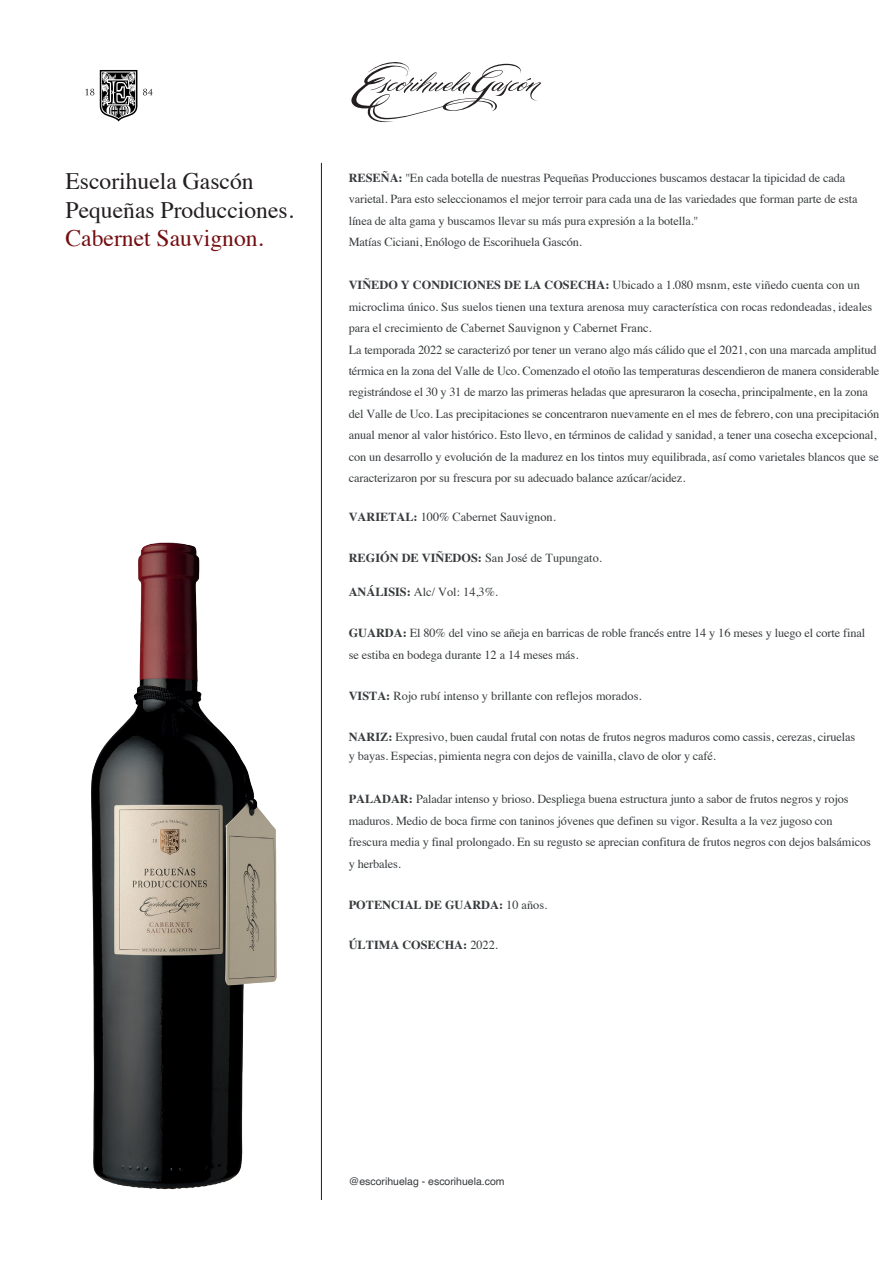
<style>
.page{position:relative;width:893px;height:1263px;background:#fff}
.page>*{position:absolute;margin:0;border:0;box-sizing:border-box;transform-origin:0 0}
.t1{font:23.55px/28.3px "Times";color:#231f20}
.t2{font:23.55px "Times";color:#730e11}
.t3{font:12.3px/21.5px "Times";letter-spacing:-.01em;color:#373b3d}
.t4{font:700 12.3px "Times";color:#373b3d}
.t5{font:10.5px "Helvetica";color:#373b3d}
.s1{font-weight:700}
.s2{font-weight:400}
</style>
<div class="page">
<hr style="left:321px;top:163px;width:1px;height:1036px;background:#231f20">
<img style="left:91px;top:542px;width:186px;height:648px">
<svg style="left:85px;top:89px;width:9px;height:6px"></svg>
<svg style="left:143px;top:89px;width:10px;height:6px"></svg>
<svg style="left:100px;top:70px;width:37px;height:51px"></svg>
<svg style="left:351px;top:62px;width:190px;height:61px"></svg>
<h1 class="t1" style="left:66px;top:165px;width:230px">Escorihuela Gascón<br>Pequeñas Producciones.</h1>
<h1 class="t2" style="left:66px;top:216px;width:199px">Cabernet Sauvignon.</h1>
<p class="t3" style="left:349px;top:166px;width:510px"><span class="s1">RESEÑA:</span> ''En cada botella de nuestras Pequeñas Producciones buscamos destacar la tipicidad de cada varietal. Para esto seleccionamos el mejor terroir para cada una de las variedades que forman parte de esta línea de alta gama y buscamos llevar su más pura expresión a la botella.''<br>Matías Ciciani, Enólogo de Escorihuela Gascón.</p>
<p class="t3" style="left:349px;top:273px;width:532px"><span class="s1">VIÑEDO Y CONDICIONES DE LA COSECHA:</span> Ubicado a 1.080 msnm, este viñedo cuenta con un microclima único. Sus suelos tienen una textura arenosa muy característica con rocas redondeadas, ideales para el crecimiento de Cabernet Sauvignon y Cabernet Franc.<br>La temporada 2022 se caracterizó por tener un verano algo más cálido que el 2021, con una marcada amplitud térmica en la zona del Valle de Uco. Comenzado el otoño las temperaturas descendieron de manera considerable registrándose el 30 y 31 de marzo las primeras heladas que apresuraron la cosecha, principalmente, en la zona del Valle de Uco. Las precipitaciones se concentraron nuevamente en el mes de febrero, con una precipitación anual menor al valor histórico. Esto llevo, en términos de calidad y sanidad, a tener una cosecha excepcional, con un desarrollo y evolución de la madurez en los tintos muy equilibrada, así como varietales blancos que se caracterizaron por su frescura por su adecuado balance azúcar/acidez.</p>
<p class="t3" style="left:349px;top:505px;width:209px"><span class="s1">VARIETAL:</span> 100% Cabernet Sauvignon.</p>
<p class="t3" style="left:349px;top:546px;width:255px"><span class="s1">REGIÓN DE VIÑEDOS:</span> San José de Tupungato.</p>
<p class="t3" style="left:349px;top:580px;width:151px"><span class="s1">ANÁLISIS:</span> Alc/ Vol: 14,3%.</p>
<p class="t3" style="left:349px;top:621px;width:518px"><span class="s1">GUARDA:</span> El 80% del vino se añeja en barricas de roble francés entre 14 y 16 meses y luego el corte final se estiba en bodega durante 12 a 14 meses más.</p>
<p class="t3" style="left:349px;top:684px;width:294px"><span class="s1">VISTA:</span> Rojo rubí intenso y brillante con reflejos morados.</p>
<p class="t3" style="left:349px;top:726px;width:508px;line-height:19.5px"><span class="s1">NARIZ:</span> Expresivo, buen caudal frutal con notas de frutos negros maduros como cassis, cerezas, ciruelas y bayas. Especias, pimienta negra con dejos de vainilla, clavo de olor y café.</p>
<p class="t3" style="left:349px;top:787px;width:524px"><span class="s1">PALADAR:</span> Paladar intenso y brioso. Despliega buena estructura junto a sabor de frutos negros y rojos maduros. Medio de boca firme con taninos jóvenes que definen su vigor. Resulta a la vez jugoso con frescura media y final prolongado. En su regusto se aprecian confitura de frutos negros con dejos balsámicos y herbales.</p>
<p class="t4" style="left:349px;top:892px;width:200px">POTENCIAL DE GUARDA: <span class="s2">10 años.</span></p>
<p class="t4" style="left:349px;top:933px;width:151px">ÚLTIMA COSECHA: <span class="s2">2022.</span></p>
<p class="t5" style="left:349px;top:1173px;width:157px">@escorihuelag - escorihuela.com</p>
</div>
